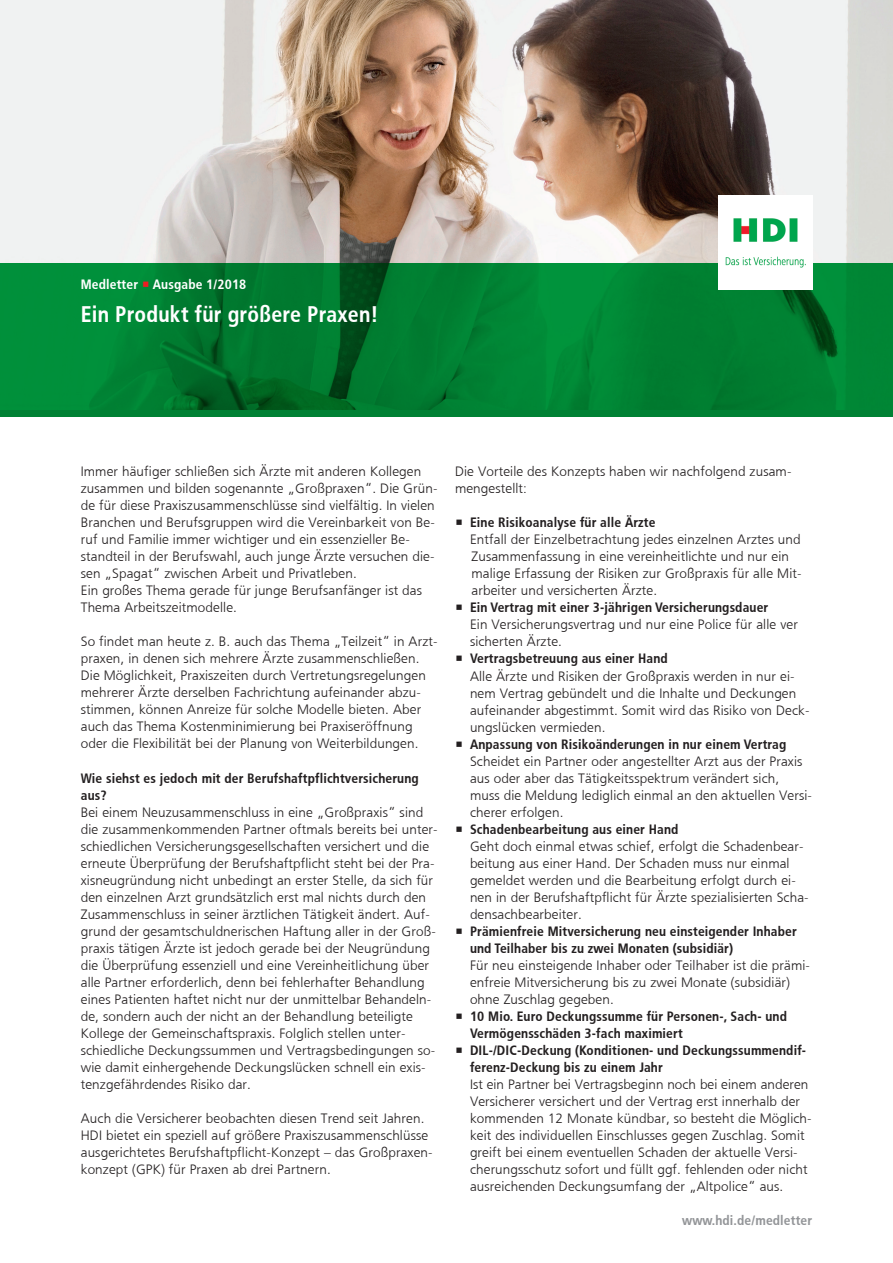
<style>
.page{position:relative;width:893px;height:1263px;background:#fff}
.page>*{position:absolute;margin:0;border:0;box-sizing:border-box;transform-origin:0 0}
.t1{font:22.5px "HDI Gerling Sans Cond Bold";letter-spacing:.01em;color:#fff}
.t2{font:13.5px/17px "HDI Gerling Sans Light";letter-spacing:.01em;color:#231f20}
.t3{font:13.5px/17px "HDI Gerling Sans Cond Bold";letter-spacing:.01em;color:#231f20}
.t4{font:13.5px "HDI Gerling Sans Cond Bold";letter-spacing:.01em;color:#fff}
.t5{font:13.5px "HDI Gerling Sans Cond Bold";letter-spacing:.01em;color:#939598}
.s1{color:#ee1d23}
</style>
<div class="page">
<img style="left:0;top:0;width:893px;height:264px">
<svg style="left:0;top:264px;width:893px;height:153px;background:#007f32"></svg>
<img style="left:719px;top:196px;width:93px;height:93px">
<p class="t4" style="left:81px;top:277px;width:167px">Medletter <span class="s1">•</span> Ausgabe 1/2018</p>
<h1 class="t1" style="left:81px;top:301px;width:299px">Ein Produkt für größere Praxen!</h1>
<p class="t2" style="left:81px;top:463px;width:358px">Immer häufiger schließen sich Ärzte mit anderen Kollegen zusammen und bilden sogenannte „Großpraxen“. Die Grün&shy;de für diese Praxiszusammenschlüsse sind vielfältig. In vielen Branchen und Berufsgruppen wird die Vereinbarkeit von Be&shy;ruf und Familie immer wichtiger und ein essenzieller Be&shy;standteil in der Berufswahl, auch junge Ärzte versuchen die&shy;sen „Spagat“ zwischen Arbeit und Privatleben.<br>Ein großes Thema gerade für junge Berufsanfänger ist das Thema Arbeitszeitmodelle.</p>
<p class="t2" style="left:81px;top:633px;width:358px">So findet man heute z. B. auch das Thema „Teilzeit“ in Arzt&shy;praxen, in denen sich mehrere Ärzte zusammenschließen.<br>Die Möglichkeit, Praxiszeiten durch Vertretungsregelungen mehrerer Ärzte derselben Fachrichtung aufeinander abzu&shy;stimmen, können Anreize für solche Modelle bieten. Aber auch das Thema Kostenminimierung bei Praxiseröffnung oder die Flexibilität bei der Planung von Weiterbildungen.</p>
<p class="t3" style="left:81px;top:769px;width:339px">Wie siehst es jedoch mit der Berufshaftpflichtversicherung aus?</p>
<p class="t2" style="left:81px;top:803px;width:358px">Bei einem Neuzusammenschluss in eine „Großpraxis“ sind die zusammenkommenden Partner oftmals bereits bei unter&shy;schiedlichen Versicherungsgesellschaften versichert und die erneute Überprüfung der Berufshaftpflicht steht bei der Pra&shy;xisneugründung nicht unbedingt an erster Stelle, da sich für den einzelnen Arzt grundsätzlich erst mal nichts durch den Zusammenschluss in seiner ärztlichen Tätigkeit ändert. Auf&shy;grund der gesamtschuldnerischen Haftung aller in der Groß&shy;praxis tätigen Ärzte ist jedoch gerade bei der Neugründung die Überprüfung essenziell und eine Vereinheitlichung über alle Partner erforderlich, denn bei fehlerhafter Behandlung eines Patienten haftet nicht nur der unmittelbar Behandeln&shy;de, sondern auch der nicht an der Behandlung beteiligte Kollege der Gemeinschaftspraxis. Folglich stellen unter&shy;schiedliche Deckungssummen und Vertragsbedingungen so&shy;wie damit einhergehende Deckungslücken schnell ein exis&shy;tenzgefährdendes Risiko dar.</p>
<p class="t2" style="left:81px;top:1110px;width:353px">Auch die Versicherer beobachten diesen Trend seit Jahren.<br>HDI bietet ein speziell auf größere Praxiszusammenschlüsse ausgerichtetes Berufshaftpflicht-Konzept – das Großpraxen&shy;konzept (GPK) für Praxen ab drei Partnern.</p>
<p class="t2" style="left:455px;top:463px;width:338px">Die Vorteile des Konzepts haben wir nachfolgend zusam&shy;mengestellt:</p>
<p class="t3" style="left:455px;top:514px;width:202px">• Eine Risikoanalyse für alle Ärzte</p>
<p class="t2" style="left:470px;top:531px;width:333px">Entfall der Einzelbetrachtung jedes einzelnen Arztes und Zusammenfassung in eine vereinheitlichte und nur ein malige Erfassung der Risiken zur Großpraxis für alle Mit&shy;arbeiter und versicherten Ärzte.</p>
<p class="t3" style="left:455px;top:599px;width:315px">• Ein Vertrag mit einer 3-jährigen Versicherungsdauer</p>
<p class="t2" style="left:470px;top:616px;width:329px">Ein Versicherungsvertrag und nur eine Police für alle ver sicherten Ärzte.</p>
<p class="t3" style="left:455px;top:650px;width:214px">• Vertragsbetreuung aus einer Hand</p>
<p class="t2" style="left:470px;top:667px;width:341px">Alle Ärzte und Risiken der Großpraxis werden in nur ei&shy;nem Vertrag gebündelt und die Inhalte und Deckungen aufeinander abgestimmt. Somit wird das Risiko von Deck&shy;ungslücken vermieden.</p>
<p class="t3" style="left:455px;top:736px;width:333px">• Anpassung von Risikoänderungen in nur einem Vertrag</p>
<p class="t2" style="left:470px;top:752px;width:344px">Scheidet ein Partner oder angestellter Arzt aus der Praxis aus oder aber das Tätigkeitsspektrum verändert sich, muss die Meldung lediglich einmal an den aktuellen Versi&shy;cherer erfolgen.</p>
<p class="t3" style="left:455px;top:821px;width:225px">• Schadenbearbeitung aus einer Hand</p>
<p class="t2" style="left:470px;top:838px;width:340px">Geht doch einmal etwas schief, erfolgt die Schadenbear&shy;beitung aus einer Hand. Der Schaden muss nur einmal gemeldet werden und die Bearbeitung erfolgt durch ei&shy;nen in der Berufshaftpflicht für Ärzte spezialisierten Scha&shy;densachbearbeiter.</p>
<p class="t3" style="left:470px;top:923px;width:328px;text-indent:-15px">• Prämienfreie Mitversicherung neu einsteigender Inhaber und Teilhaber bis zu zwei Monaten (subsidiär)</p>
<p class="t2" style="left:470px;top:957px;width:341px">Für neu einsteigende Inhaber oder Teilhaber ist die prämi&shy;enfreie Mitversicherung bis zu zwei Monate (subsidiär) ohne Zuschlag gegeben.</p>
<p class="t3" style="left:470px;top:1008px;width:318px;text-indent:-15px">• 10 Mio. Euro Deckungssumme für Personen-, Sach- und<br>Vermögensschäden 3-fach maximiert</p>
<p class="t3" style="left:470px;top:1042px;width:338px;text-indent:-15px">• DIL-/DIC-Deckung (Konditionen- und Deckungssummendif&shy;ferenz-Deckung bis zu einem Jahr</p>
<p class="t2" style="left:470px;top:1076px;width:343px">Ist ein Partner bei Vertragsbeginn noch bei einem anderen Versicherer versichert und der Vertrag erst innerhalb der kommenden 12 Monate kündbar, so besteht die Möglich&shy;keit des individuellen Einschlusses gegen Zuschlag. Somit greift bei einem eventuellen Schaden der aktuelle Versi&shy;cherungsschutz sofort und füllt ggf. fehlenden oder nicht ausreichenden Deckungsumfang der „Altpolice“ aus.</p>
<p class="t5" style="left:682px;top:1212px;width:131px">www.hdi.de/medletter</p>
</div>
